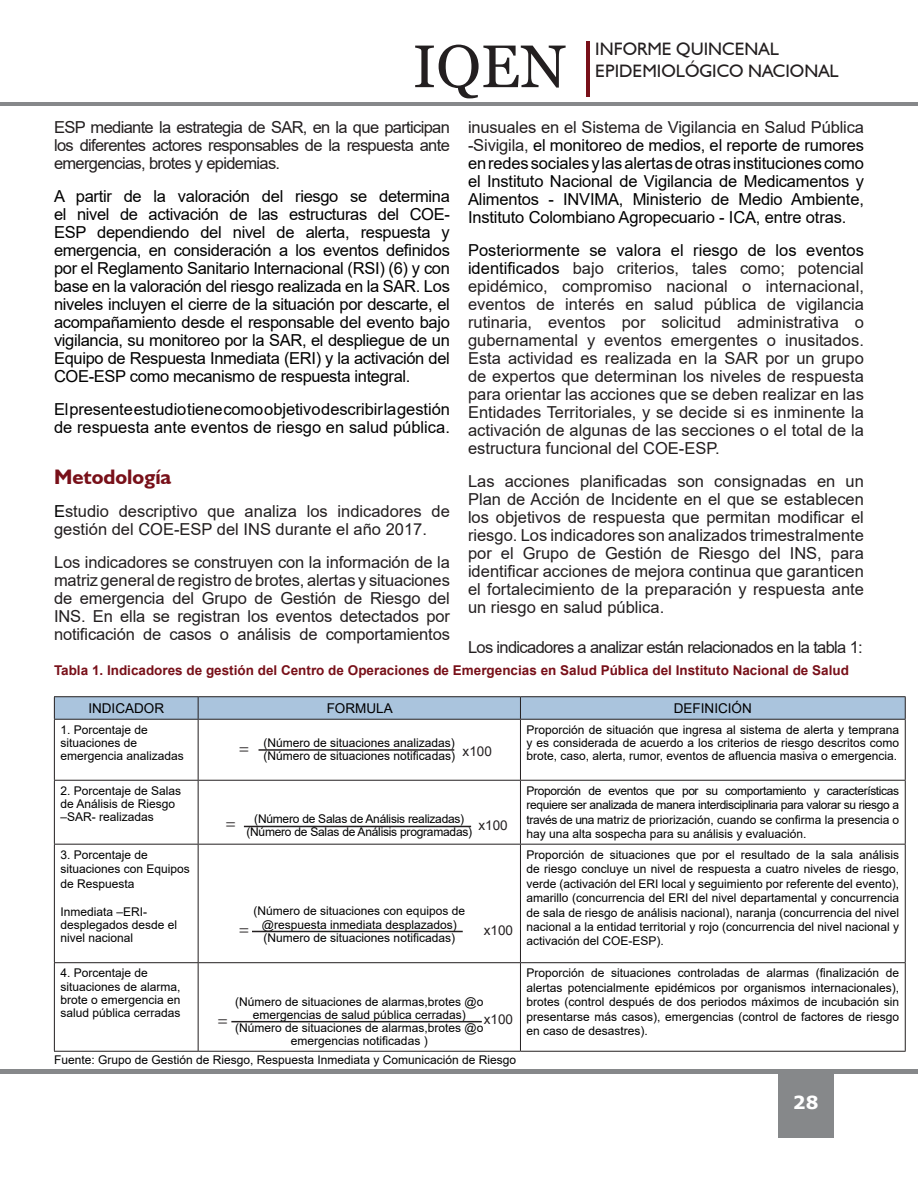
<style>
.page{position:relative;width:918px;height:1188px;background:#fff}
.page>*{position:absolute;margin:0;border:0;box-sizing:border-box;transform-origin:0 0}
.t1{font:60px "Georgia";color:#231f20}
.t2{font:700 21px "Humanist 521 BT";color:#781019}
.t3{font:18px/21.6px "Humanist 521 BT";color:#231f20}
.t4{font:18px "Minion Pro";color:#231f20}
.t5{font:700 18px "Verdana";color:#fff}
.t6{font:16.5px/18px "Arial";color:#231f20;text-align:justify}
.t7{font:16.5px/18px "Arial";letter-spacing:-.01em;color:#000001;text-align:justify}
.t8{font:16.5px "Arial";letter-spacing:-.04em;color:#231f20}
.t9{font:700 13.5px "Arial";color:#781019}
.t10{font:13.5px "Arial";color:#000001}
.t11{font:13.5px "Arial";color:#231f20}
.t12{font:12px/13.2px "Arial";color:#000001}
.t13{font:12px/13.2px "Arial";letter-spacing:-.02em;color:#000001;text-align:center}
.s1{color:#000001}
.s2{color:#231f20}
</style>
<div class="page">
<hr style="left:0;top:1069px;width:918px;height:4px;background:#86888a">
<hr style="left:0;top:102px;width:918px;height:4px;background:#86888a">
<div style="left:778px;top:1073px;width:56px;height:65px;background:#86888a"></div>
<hr style="left:586px;top:42px;width:4px;height:55px;background:#781019">
<hr style="left:54px;top:696px;width:144px;height:1px;background:#231f20">
<hr style="left:198px;top:696px;width:322px;height:1px;background:#231f20">
<hr style="left:520px;top:696px;width:386px;height:1px;background:#231f20">
<hr style="left:54px;top:720px;width:1px;height:60px;background:#231f20">
<hr style="left:54px;top:781px;width:1px;height:63px;background:#231f20">
<hr style="left:54px;top:845px;width:1px;height:117px;background:#231f20">
<hr style="left:54px;top:963px;width:1px;height:88px;background:#231f20">
<hr style="left:54px;top:719px;width:144px;height:1px;background:#231f20">
<hr style="left:198px;top:719px;width:322px;height:1px;background:#231f20">
<hr style="left:520px;top:719px;width:386px;height:1px;background:#231f20">
<hr style="left:54px;top:780px;width:144px;height:1px;background:#231f20">
<hr style="left:198px;top:780px;width:322px;height:1px;background:#231f20">
<hr style="left:520px;top:780px;width:386px;height:1px;background:#231f20">
<hr style="left:54px;top:844px;width:144px;height:1px;background:#231f20">
<hr style="left:198px;top:844px;width:322px;height:1px;background:#231f20">
<hr style="left:520px;top:844px;width:386px;height:1px;background:#231f20">
<hr style="left:54px;top:962px;width:144px;height:1px;background:#231f20">
<hr style="left:198px;top:962px;width:322px;height:1px;background:#231f20">
<hr style="left:520px;top:962px;width:386px;height:1px;background:#231f20">
<hr style="left:54px;top:1051px;width:144px;height:1px;background:#231f20">
<hr style="left:198px;top:1051px;width:322px;height:1px;background:#231f20">
<hr style="left:520px;top:1051px;width:386px;height:1px;background:#231f20">
<svg style="left:54px;top:697px;width:852px;height:22px"></svg>
<hr style="left:198px;top:720px;width:1px;height:60px;background:#231f20">
<hr style="left:520px;top:720px;width:1px;height:60px;background:#231f20">
<hr style="left:905px;top:720px;width:1px;height:60px;background:#231f20">
<hr style="left:198px;top:781px;width:1px;height:63px;background:#231f20">
<hr style="left:520px;top:781px;width:1px;height:63px;background:#231f20">
<hr style="left:905px;top:781px;width:1px;height:63px;background:#231f20">
<hr style="left:198px;top:845px;width:1px;height:117px;background:#231f20">
<hr style="left:520px;top:845px;width:1px;height:117px;background:#231f20">
<hr style="left:905px;top:845px;width:1px;height:117px;background:#231f20">
<hr style="left:198px;top:963px;width:1px;height:88px;background:#231f20">
<hr style="left:520px;top:963px;width:1px;height:88px;background:#231f20">
<hr style="left:905px;top:963px;width:1px;height:88px;background:#231f20">
<hr style="left:259px;top:749px;width:195px;height:2px;background:#231f20">
<hr style="left:244px;top:826px;width:227px;height:1px;background:#231f20">
<hr style="left:252px;top:931px;width:211px;height:1px;background:#231f20">
<hr style="left:231px;top:1021px;width:251px;height:1px;background:#231f20">
<h1 class="t1" style="left:413px;top:30px;width:155px">IQEN</h1>
<h3 class="t3" style="left:595px;top:38px;width:245px">INFORME QUINCENAL<br>EPIDEMIOLÓGICO NACIONAL</h3>
<h3 class="t6" style="left:54px;top:118px;width:397px">ESP mediante la estrategia de SAR, en la que participan los diferentes actores responsables de la respuesta ante emergencias, brotes y epidemias.</h3>
<p class="t7" style="left:54px;top:187px;width:397px">A partir de la valoración del riesgo se determina el nivel de activación de las estructuras del COE-ESP dependiendo del nivel de alerta, respuesta y emergencia, en consideración a los eventos definidos por el Reglamento Sanitario Internacional (RSI) (6) y con base en la valoración del riesgo realizada en la SAR. Los niveles incluyen el cierre de la situación por descarte, el acompañamiento desde el responsable del evento bajo vigilancia, su monitoreo por la SAR, el despliegue de un Equipo de Respuesta Inmediata (ERI) y la activación del COE-ESP como mecanismo de respuesta integral.</p>
<h3 class="t7" style="left:54px;top:400px;width:397px">El presente estudio tiene como objetivo describir la gestión de respuesta ante eventos de riesgo en salud pública.</h3>
<h2 class="t2" style="left:54px;top:464px;width:119px">Metodología</h2>
<h3 class="t6" style="left:54px;top:502px;width:397px"><span class="s1">E</span>studio descriptivo que analiza los indicadores de gestión del COE-ESP del INS durante el año 2017.</h3>
<p class="t6" style="left:54px;top:553px;width:397px">Los indicadores se construyen con la información de la matriz general de registro de brotes, alertas y situaciones de emergencia del Grupo de Gestión de Riesgo del INS. En ella se registran los eventos detectados por notificación de casos o análisis de comportamientos</p>
<p class="t7" style="left:468px;top:118px;width:397px"><span class="s2">inusuales en el Sistema de Vigilancia en Salud Pública -Sivigila,</span> el monitoreo de medios, el reporte de rumores en redes sociales y las alertas de otras instituciones como el Instituto Nacional de Vigilancia de Medicamentos y Alimentos - INVIMA, Ministerio de Medio Ambiente, Instituto Colombiano Agropecuario - ICA, entre otras.</p>
<p class="t6" style="left:468px;top:241px;width:398px"><span class="s1">Posteriormente se valora el riesgo de los eventos identificados</span> bajo criterios, tales como; potencial epidémico, compromiso nacional o internacional, eventos de interés en salud pública de vigilancia rutinaria, eventos por solicitud administrativa o gubernamental y eventos emergentes o inusitados.<br>Esta actividad es realizada en la SAR por un grupo de expertos que determinan los niveles de respuesta para orientar las acciones que se deben realizar en las Entidades Territoriales, y se decide si es inminente la activación de algunas de las secciones o el total de la estructura funcional del COE-ESP.</p>
<p class="t6" style="left:468px;top:472px;width:397px">Las acciones planificadas son consignadas en un Plan de Acción de Incidente en el que se establecen los objetivos de respuesta que permitan modificar el riesgo. Los indicadores son analizados trimestralmente por el Grupo de Gestión de Riesgo del INS, para identificar acciones de mejora continua que garanticen el fortalecimiento de la preparación y respuesta ante un riesgo en salud pública.</p>
<h3 class="t8" style="left:468px;top:636px;width:396px">Los indicadores a analizar están relacionados en la tabla 1:</h3>
<p class="t9" style="left:54px;top:661px;width:797px">Tabla 1. Indicadores de gestión del Centro de Operaciones de Emergencias en Salud Pública del Instituto Nacional de Salud</p>
<p class="t10" style="left:88px;top:699px;width:77px">INDICADOR</p>
<p class="t10" style="left:327px;top:699px;width:68px">FORMULA</p>
<p class="t10" style="left:674px;top:699px;width:80px">DEFINICIÓN</p>
<p class="t12" style="left:60px;top:723px;width:125px">1. Porcentaje de situaciones de emergencia analizadas</p>
<p class="t12" style="left:526px;top:723px;width:374px;text-align:justify">Proporción de situación que ingresa al sistema de alerta y temprana y es considerada de acuerdo a los criterios de riesgo descritos como brote, caso, alerta, rumor, eventos de afluencia masiva o emergencia.</p>
<p class="t12" style="left:264px;top:736px;width:193px">(Número de situaciones analizadas) (Número de situaciones notificadas)</p>
<p class="t11" style="left:463px;top:742px;width:31px">x100</p>
<h3 class="t4" style="left:239px;top:736px;width:12px">=</h3>
<p class="t12" style="left:60px;top:784px;width:122px">2. Porcentaje de Salas de Análisis de Riesgo –SAR- realizadas</p>
<h3 class="t4" style="left:226px;top:811px;width:12px">=</h3>
<p class="t13" style="left:246px;top:812px;width:227px">(Número de Salas de Análisis realizadas) (Número de Salas de Análisis programadas)</p>
<p class="t11" style="left:479px;top:816px;width:31px">x100</p>
<p class="t12" style="left:60px;top:847px;width:131px;line-height:14.4px">3. Porcentaje de situaciones con Equipos de Respuesta</p>
<p class="t12" style="left:60px;top:905px;width:118px">Inmediata –ERI&shy;desplegados desde el nivel nacional</p>
<p class="t12" style="left:254px;top:904px;width:213px;text-align:center">(Número de situaciones con equipos de @respuesta inmediata desplazados) (Numero de situaciones notificadas)</p>
<h3 class="t4" style="left:239px;top:917px;width:12px">=</h3>
<p class="t11" style="left:484px;top:921px;width:31px">x100</p>
<p class="t12" style="left:60px;top:967px;width:122px">4. Porcentaje de situaciones de alarma, brote o emergencia en salud pública cerradas</p>
<h3 class="t4" style="left:218px;top:1008px;width:12px">=</h3>
<p class="t12" style="left:235px;top:995px;width:250px;text-align:center">(Número de situaciones de alarmas,brotes @o emergencias de salud pública cerradas) (Número de situaciones de alarmas,brotes @o emergencias notificadas )</p>
<p class="t11" style="left:484px;top:1010px;width:31px">x100</p>
<p class="t12" style="left:54px;top:1053px;width:464px">Fuente: Grupo de Gestión de Riesgo, Respuesta Inmediata y Comunicación de Riesgo</p>
<p class="t12" style="left:526px;top:783px;width:374px;line-height:14.4px;text-align:justify">Proporción de eventos que por su comportamiento y características requiere ser analizada de manera interdisciplinaria para valorar su riesgo a través de una matriz de priorización, cuando se confirma la presencia o hay una alta sospecha para su análisis y evaluación.</p>
<p class="t12" style="left:526px;top:847px;width:374px;line-height:14.4px;text-align:justify">Proporción de situaciones que por el resultado de la sala análisis de riesgo concluye un nivel de respuesta a cuatro niveles de riesgo, verde (activación del ERI local y seguimiento por referente del evento), amarillo (concurrencia del ERI del nivel departamental y concurrencia de sala de riesgo de análisis nacional), naranja (concurrencia del nivel nacional a la entidad territorial y rojo (concurrencia del nivel nacional y activación del COE-ESP).</p>
<p class="t12" style="left:526px;top:966px;width:374px;line-height:14.4px;text-align:justify">Proporción de situaciones controladas de alarmas (finalización de alertas potencialmente epidémicos por organismos internacionales), brotes (control después de dos periodos máximos de incubación sin presentarse más casos), emergencias (control de factores de riesgo en caso de desastres).</p>
<h3 class="t5" style="left:793px;top:1090px;width:27px">28</h3>
</div>
